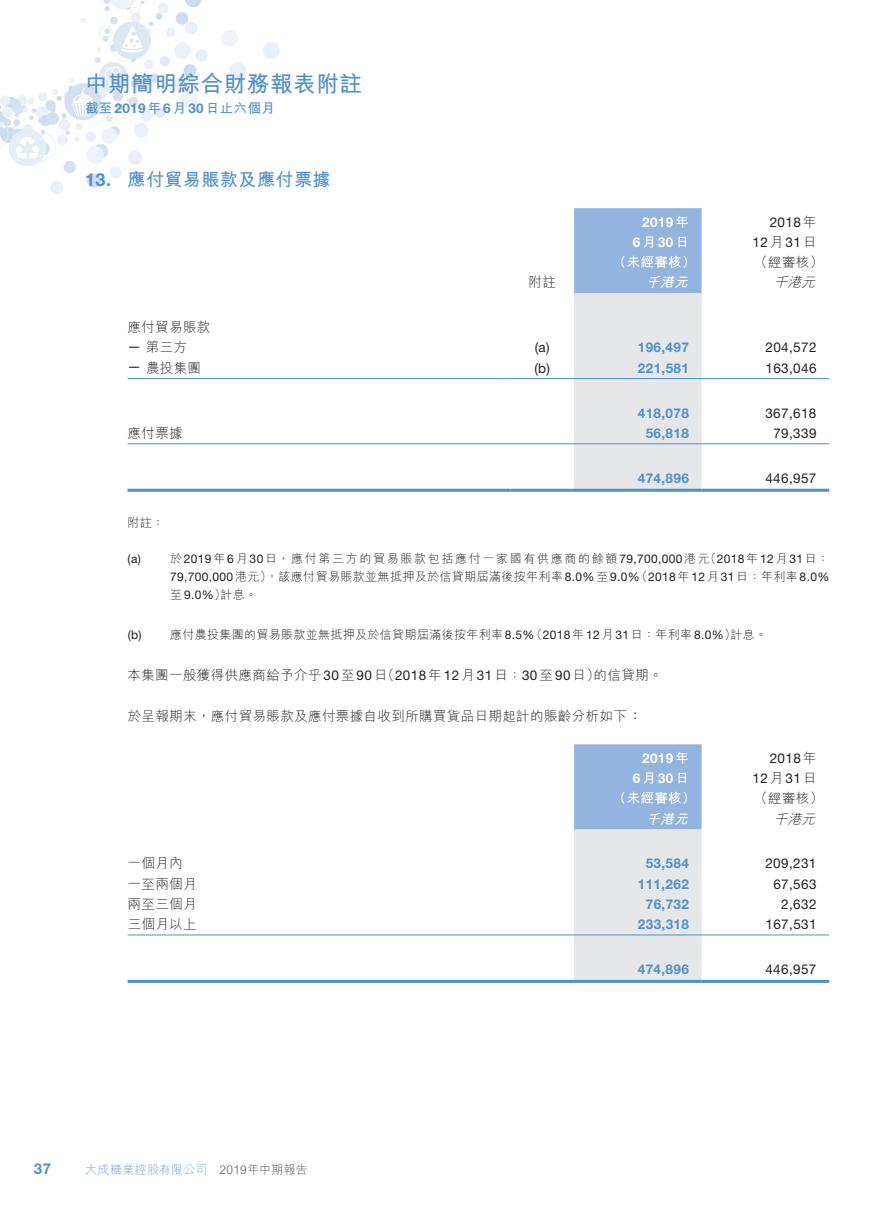
<style>
.page{position:relative;width:893px;height:1212px;background:#fff}
.page>*{position:absolute;margin:0;border:0;box-sizing:border-box;transform-origin:0 0}
.t1{font:700 22.5px "M Hei HK";letter-spacing:.03em;color:#5090cc}
.t2{font:700 18px "M Hei HK";letter-spacing:.03em;color:#5090cc}
.t3{font:700 18px "Helvetica Neue";color:#5090cc}
.t4{font:300 16.5px "M Hei HK";color:#231f20}
.t5{font:700 15px "Helvetica Neue";color:#5090cc}
.t6{font:300 13.5px "M Hei HK";letter-spacing:.03em;color:#231f20}
.t7{font:13.5px "Helvetica Neue";letter-spacing:.03em;color:#231f20}
.t8{font:700 13.5px "Helvetica Neue";letter-spacing:.03em;color:#5090cc}
.t9{font:700 13.5px "Helvetica Neue";letter-spacing:.03em;color:#fff}
.t10{font:700 13.5px "M Hei HK";letter-spacing:.03em;color:#5090cc}
.t11{font:700 13.5px "M Hei HK";letter-spacing:.03em;color:#fff}
.t12{font:italic 300 13.5px "M Hei HK";color:#231f20}
.t13{font:italic 700 13.5px "M Hei HK";color:#fff}
.t14{font:300 12px/18px "M Hei HK";letter-spacing:.03em;color:#231f20}
.t15{font:12px "Helvetica Neue";letter-spacing:.03em;color:#231f20}
.t16{font:300 12px "M Hei HK";letter-spacing:.14em;color:#231f20}
.t17{font:300 12px "M Hei HK";letter-spacing:.02em;color:#71a1d5}
.t18{font:300 12px "M Hei HK";letter-spacing:.02em;color:#57585a}
.s1{font-family:"Helvetica Neue"}
.s2{font-family:"M Hei HK"}
.s3{font-family:"M Hei HK";font-weight:300}
.s4{font-family:"Helvetica Neue";font-weight:400}
</style>
<div class="page">
<img style="left:0;top:0;width:830px;height:983px">
<svg style="left:574px;top:208px;width:128px;height:281px;background:#ccd7e5"></svg>
<hr style="left:128px;top:378px;width:382px;height:1px;background:#5090cc">
<hr style="left:510px;top:378px;width:64px;height:1px;background:#5090cc">
<hr style="left:574px;top:378px;width:128px;height:1px;background:#5090cc">
<hr style="left:702px;top:378px;width:127px;height:1px;background:#5090cc">
<hr style="left:128px;top:443px;width:382px;height:1px;background:#5090cc">
<hr style="left:510px;top:443px;width:64px;height:1px;background:#5090cc">
<hr style="left:574px;top:443px;width:128px;height:1px;background:#5090cc">
<hr style="left:702px;top:443px;width:127px;height:1px;background:#5090cc">
<hr style="left:128px;top:489px;width:382px;height:3px;background:#5090cc">
<hr style="left:510px;top:489px;width:64px;height:3px;background:#5090cc">
<hr style="left:574px;top:489px;width:128px;height:3px;background:#5090cc">
<hr style="left:702px;top:489px;width:127px;height:3px;background:#5090cc">
<svg style="left:574px;top:744px;width:128px;height:236px;background:#c7d4e5"></svg>
<hr style="left:128px;top:934px;width:446px;height:1px;background:#5090cc">
<hr style="left:574px;top:934px;width:128px;height:1px;background:#5090cc">
<hr style="left:702px;top:934px;width:127px;height:1px;background:#5090cc">
<hr style="left:128px;top:980px;width:446px;height:3px;background:#5090cc">
<hr style="left:574px;top:980px;width:128px;height:3px;background:#5090cc">
<hr style="left:702px;top:980px;width:127px;height:3px;background:#5090cc">
<h1 class="t1" style="left:85px;top:68px;width:278px">中期簡明綜合財務報表附註</h1>
<p class="t10" style="left:85px;top:98px;width:191px">截至<span class="s1">2019</span>年<span class="s1">6</span>月<span class="s1">30</span>日止六個月</p>
<h1 class="t1" style="left:85px;top:68px;width:93px">財務摘要</h1>
<h2 class="t3" style="left:85px;top:169px;width:28px">13.</h2>
<h2 class="t2" style="left:128px;top:166px;width:205px">應付貿易賬款及應付票據</h2>
<p class="t6" style="left:128px;top:318px;width:84px">應付貿易賬款</p>
<p class="t6" style="left:146px;top:338px;width:43px">第三方</p>
<p class="t7" style="left:128px;top:338px;width:15px">—</p>
<p class="t6" style="left:146px;top:358px;width:57px">農投集團</p>
<p class="t7" style="left:128px;top:358px;width:15px">—</p>
<p class="t6" style="left:128px;top:423px;width:57px">應付票據</p>
<p class="t14" style="left:128px;top:513px;width:38px">附註：</p>
<p class="t9" style="left:642px;top:213px;width:48px">2019<span class="s2">年</span></p>
<p class="t7" style="left:770px;top:214px;width:48px">2018 <span class="s3">年</span></p>
<p class="t9" style="left:633px;top:234px;width:58px">6<span class="s2">月</span>30<span class="s2">日</span></p>
<p class="t7" style="left:752px;top:234px;width:65px">12<span class="s3">月</span>31<span class="s3">日</span></p>
<p class="t11" style="left:613px;top:252px;width:84px">（未經審核）</p>
<p class="t6" style="left:754px;top:253px;width:71px">（經審核(</p>
<p class="t6" style="left:529px;top:273px;width:29px">附註</p>
<p class="t13" style="left:646px;top:273px;width:47px">千港元</p>
<p class="t12" style="left:774px;top:273px;width:48px">千港元</p>
<p class="t7" style="left:535px;top:340px;width:16px">(a(</p>
<p class="t8" style="left:638px;top:339px;width:53px">196,497</p>
<p class="t7" style="left:765px;top:340px;width:53px">204,572</p>
<p class="t7" style="left:534px;top:360px;width:17px">b( (</p>
<p class="t8" style="left:638px;top:359px;width:53px">221,581</p>
<p class="t7" style="left:765px;top:360px;width:53px">163,046</p>
<p class="t8" style="left:638px;top:404px;width:53px">418,078</p>
<p class="t7" style="left:765px;top:405px;width:53px">367,618</p>
<p class="t8" style="left:646px;top:425px;width:45px">56,818</p>
<p class="t7" style="left:773px;top:425px;width:45px">79,339</p>
<p class="t8" style="left:638px;top:470px;width:53px">474,896</p>
<p class="t7" style="left:765px;top:470px;width:53px">446,957</p>
<p class="t15" style="left:128px;top:551px;width:15px">)a(</p>
<p class="t15" style="left:128px;top:628px;width:16px">b( )</p>
<p class="t16" style="left:170px;top:550px;width:541px">於<span class="s4">2019</span>年<span class="s4">6</span>月<span class="s4">30</span>日，應付第三方的貿易賬款包括應付一家國有供應商的餘額<span class="s4">79,700,000</span>港元</p>
<p class="t15" style="left:704px;top:551px;width:126px"><span class="s3">（</span>2018<span class="s3">年</span>12<span class="s3">月</span>31<span class="s3">日：</span></p>
<p class="t14" style="left:220px;top:567px;width:421px;text-indent:-50px"><span class="s4">79,700,000</span>港元，）該應付貿易賬款並無抵押及於信貸期屆滿後按年利率<span class="s4">8.0%</span>至<span class="s4">9.0%</span>計息。</p>
<p class="t15" style="left:636px;top:569px;width:195px"><span class="s3">（</span>2018<span class="s3">年</span>12<span class="s3">月</span>31<span class="s3">日：年利率</span>8.0%</p>
<p class="t15" style="left:170px;top:587px;width:57px"><span class="s3">至</span>9.0%<span class="s3">）</span></p>
<p class="t14" style="left:170px;top:625px;width:366px">應付農投集團的貿易賬款並無抵押及於信貸期屆滿後按年利率<span class="s4">8.5%</span></p>
<p class="t15" style="left:530px;top:628px;width:207px"><span class="s3">（</span>2018<span class="s3">年</span>12<span class="s3">月</span>31<span class="s3">日：年利率</span>8.0%<span class="s3">）</span></p>
<p class="t14" style="left:730px;top:625px;width:38px">計息。</p>
<p class="t6" style="left:594px;top:665px;width:71px">的信貸期。</p>
<p class="t6" style="left:128px;top:665px;width:474px">本集團一般獲得供應商給予介乎<span class="s4">30</span>至<span class="s4">90</span> （日 <span class="s4">2018</span>年<span class="s4">12</span>月<span class="s4">31</span>日：<span class="s4">30</span>至<span class="s4">90</span>日）</p>
<p class="t6" style="left:128px;top:707px;width:501px">於呈報期末，應付貿易賬款及應付票據自收到所購買貨品日期起計的賬齡分析如下</p>
<p class="t4" style="left:627px;top:705px;width:18px">：</p>
<p class="t9" style="left:642px;top:750px;width:48px">2019<span class="s2">年</span></p>
<p class="t7" style="left:770px;top:750px;width:48px">2018 <span class="s3">年</span></p>
<p class="t9" style="left:633px;top:770px;width:58px">6<span class="s2">月</span>30<span class="s2">日</span></p>
<p class="t7" style="left:752px;top:770px;width:65px">12<span class="s3">月</span>31<span class="s3">日</span></p>
<p class="t11" style="left:613px;top:788px;width:84px">（未經審核）</p>
<p class="t6" style="left:754px;top:789px;width:71px">（經審核(</p>
<p class="t13" style="left:646px;top:809px;width:47px">千港元</p>
<p class="t12" style="left:774px;top:809px;width:48px">千港元</p>
<p class="t6" style="left:128px;top:854px;width:57px">一個月內</p>
<p class="t8" style="left:646px;top:855px;width:45px">53,584</p>
<p class="t7" style="left:765px;top:855px;width:53px">209,231</p>
<p class="t6" style="left:128px;top:874px;width:71px">一至兩個月</p>
<p class="t8" style="left:638px;top:875px;width:53px">111,262</p>
<p class="t7" style="left:773px;top:876px;width:45px">67,563</p>
<p class="t6" style="left:128px;top:894px;width:71px">兩至三個月</p>
<p class="t8" style="left:646px;top:896px;width:45px">76,732</p>
<p class="t7" style="left:781px;top:896px;width:37px">2,632</p>
<p class="t6" style="left:128px;top:915px;width:71px">三個月以上</p>
<p class="t8" style="left:638px;top:916px;width:53px">233,318</p>
<p class="t7" style="left:765px;top:916px;width:53px">167,531</p>
<p class="t8" style="left:638px;top:961px;width:53px">474,896</p>
<p class="t7" style="left:765px;top:961px;width:53px">446,957</p>
<p class="t5" style="left:34px;top:1159px;width:19px">37</p>
<p class="t17" style="left:85px;top:1161px;width:124px">大成糖業控股有限公司</p>
<p class="t18" style="left:219px;top:1161px;width:90px">2019年中期報告</p>
</div>
